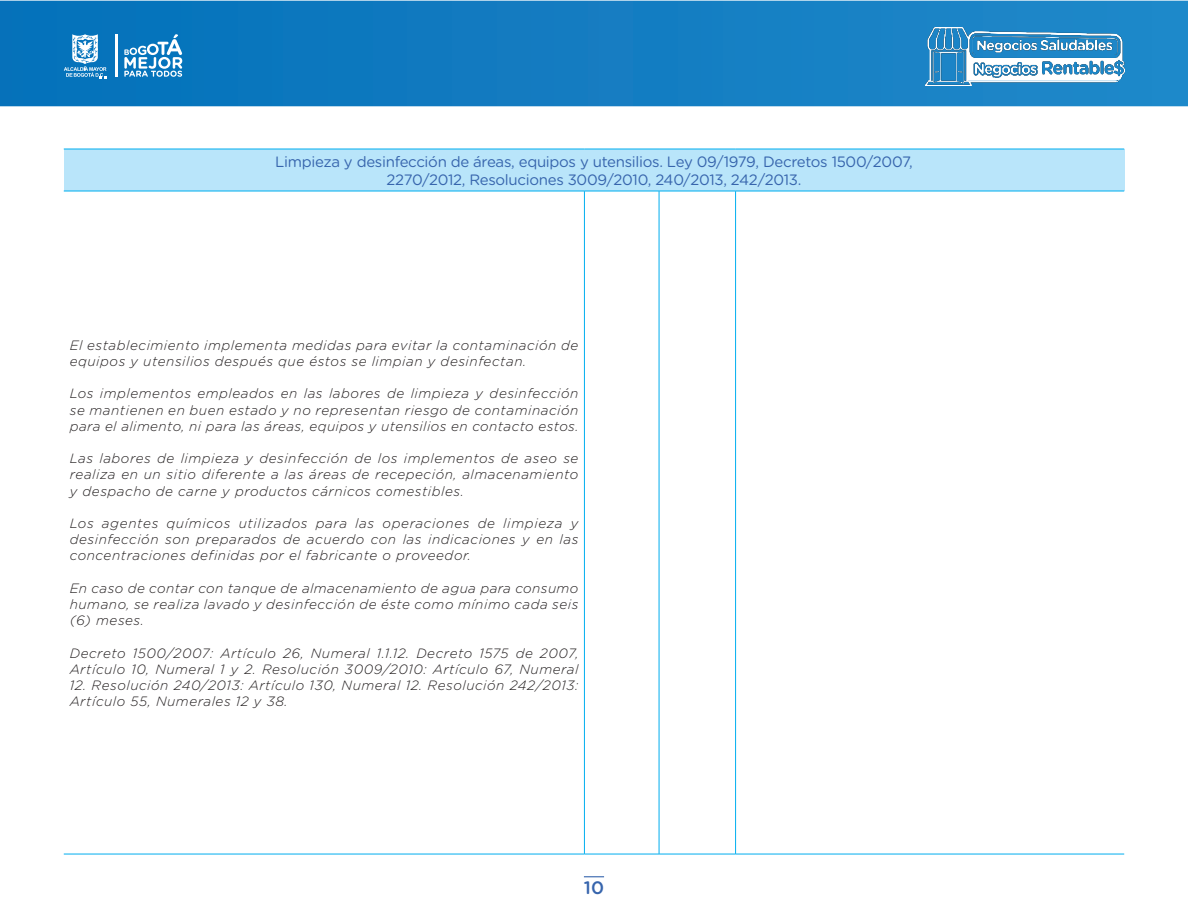
<style>
.page{position:relative;width:1188px;height:918px;background:#fff}
.page>*{position:absolute;margin:0;border:0;box-sizing:border-box;transform-origin:0 0}
.t1{font:500 18px "Gotham Rounded";color:#3765ad}
.Subtit-2{font:15px/18px "Gotham Rounded";letter-spacing:-.02em;color:#3765ad;text-align:center}
.Texts{font:italic 300 13.5px/16.2px "Gotham Rounded";letter-spacing:.04em;color:#231f20;text-align:justify}
</style>
<div class="page">
<svg style="left:0;top:1px;width:1188px;height:105px;background:#117cc1"></svg>
<hr style="left:115px;top:34px;width:3px;height:43px;background:#fff">
<svg style="left:124px;top:34px;width:58px;height:43px"></svg>
<svg style="left:64px;top:34px;width:43px;height:45px;background:#559fd0"></svg>
<img style="left:925px;top:28px;width:199px;height:58px">
<svg style="left:584px;top:876px;width:20px;height:1px"></svg>
<div style="left:64px;top:149px;width:1060px;height:42px;background:#b9e5fa"></div>
<hr style="left:64px;top:149px;width:520px;height:1px;background:#00aeef">
<hr style="left:584px;top:149px;width:75px;height:1px;background:#00aeef">
<hr style="left:659px;top:149px;width:77px;height:1px;background:#00aeef">
<hr style="left:736px;top:149px;width:388px;height:1px;background:#00aeef">
<hr style="left:64px;top:191px;width:520px;height:1px;background:#00aeef">
<hr style="left:584px;top:191px;width:75px;height:1px;background:#00aeef">
<hr style="left:584px;top:191px;width:1px;height:663px;background:#00aeef">
<hr style="left:659px;top:191px;width:77px;height:1px;background:#00aeef">
<hr style="left:659px;top:191px;width:1px;height:663px;background:#00aeef">
<hr style="left:736px;top:191px;width:388px;height:1px;background:#00aeef">
<hr style="left:735px;top:191px;width:1px;height:663px;background:#00aeef">
<hr style="left:64px;top:854px;width:520px;height:1px;background:#00aeef">
<hr style="left:584px;top:854px;width:75px;height:1px;background:#00aeef">
<hr style="left:659px;top:854px;width:77px;height:1px;background:#00aeef">
<hr style="left:736px;top:854px;width:388px;height:1px;background:#00aeef">
<p class="Subtit-2" style="left:275px;top:152px;width:639px">Limpieza y desinfección de áreas, equipos y utensilios. Ley 09/1979, Decretos 1500/2007,<br>2270/2012, Resoluciones 3009/2010, 240/2013, 242/2013.</p>
<p class="Texts" style="left:70px;top:336px;width:510px">El establecimiento implementa medidas para evitar la contaminación de equipos y utensilios después que éstos se limpian y desinfectan.</p>
<p class="Texts" style="left:70px;top:385px;width:510px">Los implementos empleados en las labores de limpieza y desinfección se mantienen en buen estado y no representan riesgo de contaminación para el alimento, ni para las áreas, equipos y utensilios en contacto estos.</p>
<p class="Texts" style="left:70px;top:450px;width:510px">Las labores de limpieza y desinfección de los implementos de aseo se realiza en un sitio diferente a las áreas de recepeción, almacenamiento y despacho de carne y productos cárnicos comestibles.</p>
<p class="Texts" style="left:70px;top:514px;width:510px">Los agentes químicos utilizados para las operaciones de limpieza y desinfección son preparados de acuerdo con las indicaciones y en las concentraciones definidas por el fabricante o proveedor.</p>
<p class="Texts" style="left:70px;top:579px;width:510px">En caso de contar con tanque de almacenamiento de agua para consumo humano, se realiza lavado y desinfección de éste como mínimo cada seis (6) meses.</p>
<p class="Texts" style="left:70px;top:644px;width:510px">Decreto 1500/2007: Artículo 26, Numeral 1.1.12. Decreto 1575 de 2007,<br>Artículo 10, Numeral 1 y 2. Resolución 3009/2010: Artículo 67, Numeral</p>
<p class="Texts" style="left:70px;top:676px;width:510px">12. Resolución 240/2013: Artículo 130, Numeral 12. Resolución 242/2013:<br>Artículo 55, Numerales 12 y 38.</p>
<h1 class="t1" style="left:584px;top:875px;width:22px">10</h1>
</div>
